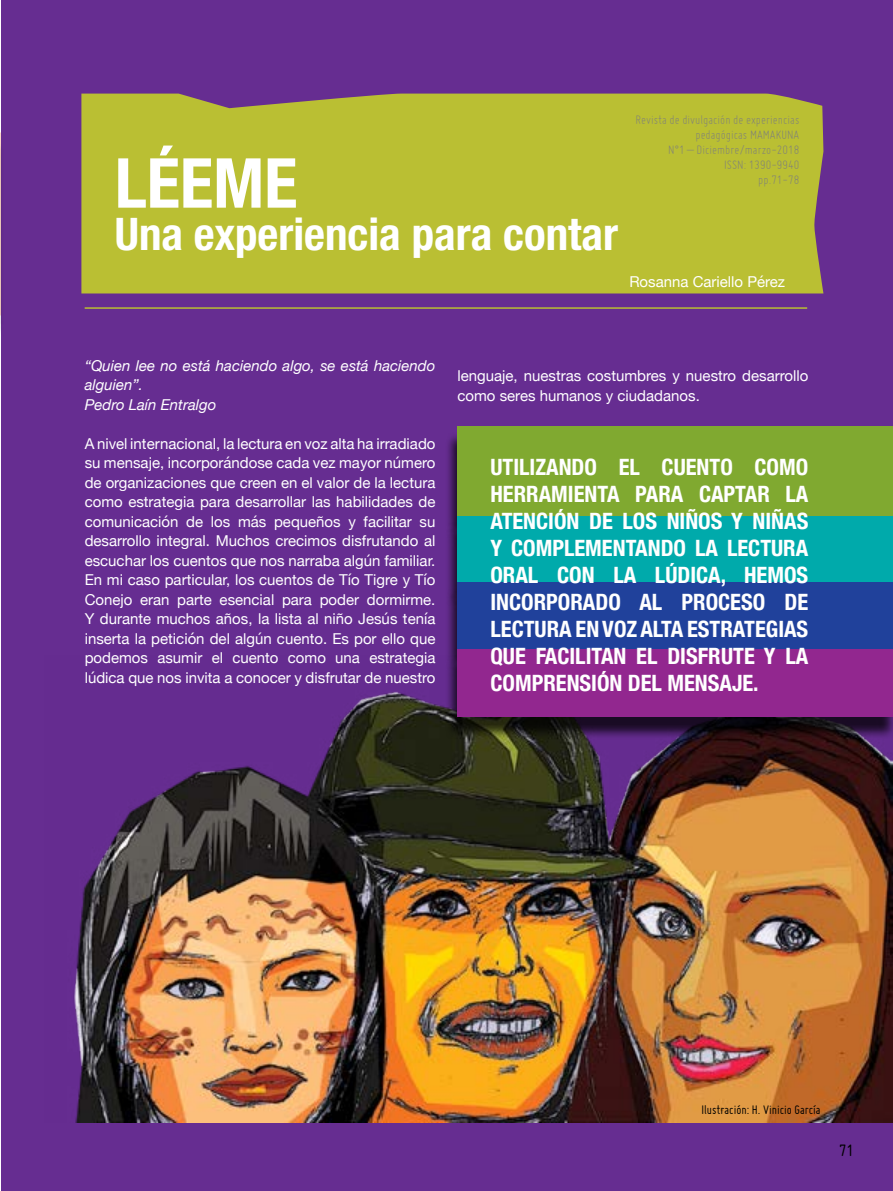
<style>
.page{position:relative;width:893px;height:1191px;background:#fff}
.page>*{position:absolute;margin:0;border:0;box-sizing:border-box;transform-origin:0 0}
.t1{font:700 condensed 69px "Helvetica Neue LT Std";color:#fff}
.t2{font:700 condensed 45px "Helvetica Neue LT Std";color:#fff}
.t3{font:700 condensed 22.5px/27px "Helvetica Neue";color:#fff;text-align:justify}
.t4{font:18px "Miso";color:#000}
.t5{font:15px/19.5px "Helvetica Neue";color:#fff;text-align:justify}
.t6{font:italic 15px/19.5px "Helvetica Neue";color:#fff}
.t7{font:300 13.5px/15px "Miso";color:#7b7c7f;text-align:right}
.t8{font:13.5px "Miso";color:#000}
</style>
<div class="page">
<div style="left:1px;top:0;width:892px;height:1191px;background:#662d91"></div>
<hr style="left:0;top:139px;width:3px;height:198px;background:#000;opacity:.75">
<div style="left:81px;top:94px;width:742px;height:199px;background:#babf33"></div>
<img style="left:74px;top:692px;width:819px;height:430px">
<hr style="left:85px;top:307px;width:722px;height:2px;background:#babf33">
<div style="left:445px;top:432px;width:448px;height:107px;background:#000;opacity:.75"></div>
<div style="left:457px;top:426px;width:436px;height:90px;background:#80a930"></div>
<div style="left:445px;top:523px;width:448px;height:84px;background:#000;opacity:.75"></div>
<div style="left:457px;top:516px;width:436px;height:67px;background:#00aaab"></div>
<div style="left:445px;top:588px;width:448px;height:84px;background:#000;opacity:.75"></div>
<div style="left:457px;top:582px;width:436px;height:67px;background:#20419b"></div>
<div style="left:445px;top:655px;width:448px;height:84px;background:#000;opacity:.75"></div>
<div style="left:457px;top:649px;width:436px;height:67px;background:#92278f"></div>
<h1 class="t1" style="left:115px;top:141px;width:184px">LÉEME</h1>
<h2 class="t2" style="left:115px;top:206px;width:505px">Una experiencia para contar</h2>
<p class="t7" style="left:636px;top:111px;width:165px">Revista de divulgación de experiencias pedagógicas MAMAKUNA<br>N°1 – Diciembre/marzo-2018<br>ISSN: 1390-9940<br>pp.71-78</p>
<p class="t5" style="left:629px;top:272px;width:157px">Rosanna Cariello Pérez</p>
<p class="t6" style="left:85px;top:357px;width:352px">“Quien lee no está haciendo algo, se está haciendo alguien”.<br>Pedro Laín Entralgo</p>
<p class="t5" style="left:85px;top:434px;width:352px">A nivel internacional, la lectura en voz alta ha irradiado su mensaje, incorporándose cada vez mayor número de organizaciones que creen en el valor de la lectura como estrategia para desarrollar las habilidades de comunicación de los más pequeños y facilitar su desarrollo integral. Muchos crecimos disfrutando al escuchar los cuentos que nos narraba algún familiar.<br>En mi caso particular, los cuentos de Tío Tigre y Tío Conejo eran parte esencial para poder dormirme.<br>Y durante muchos años, la lista al niño Jesús tenía inserta la petición del algún cuento. Es por ello que podemos asumir el cuento como una estrategia lúdica que nos invita a conocer y disfrutar de nuestro</p>
<p class="t5" style="left:457px;top:367px;width:352px">lenguaje, nuestras costumbres y nuestro desarrollo como seres humanos y ciudadanos.</p>
<p class="t3" style="left:490px;top:451px;width:319px">UTILIZANDO EL CUENTO COMO HERRAMIENTA PARA CAPTAR LA ATENCIÓN DE LOS NIÑOS Y NIÑAS Y COMPLEMENTANDO LA LECTURA ORAL CON LA LÚDICA, HEMOS INCORPORADO AL PROCESO DE LECTURA EN VOZ ALTA ESTRATEGIAS QUE FACILITAN EL DISFRUTE Y LA COMPRENSIÓN DEL MENSAJE.</p>
<p class="t8" style="left:701px;top:1102px;width:121px">Ilustración: H. Vinicio García</p>
<p class="t4" style="left:839px;top:1140px;width:16px">71</p>
</div>
